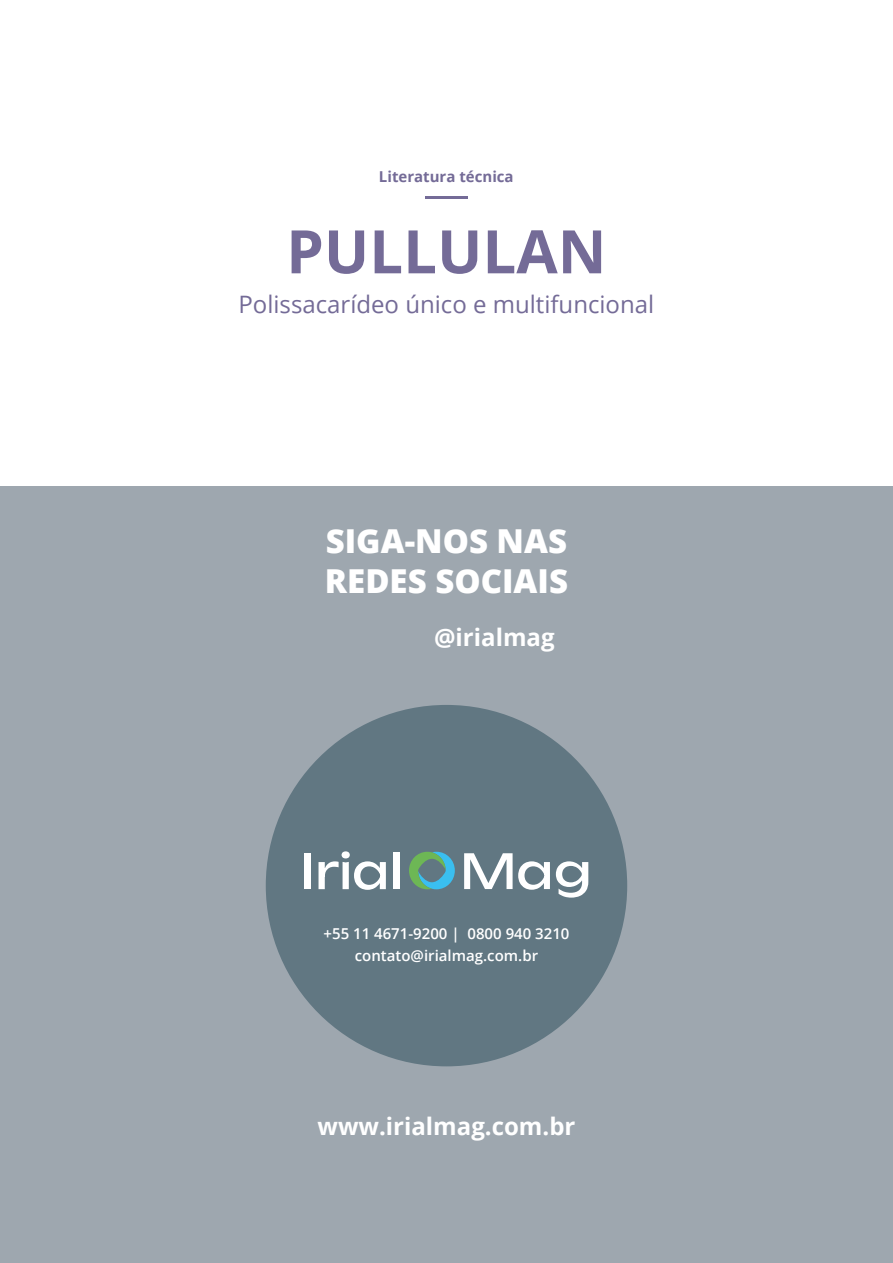
<style>
.page{position:relative;width:893px;height:1263px;background:#fff}
.page>*{position:absolute;margin:0;border:0;box-sizing:border-box;transform-origin:0 0}
.t1{font:700 60px "Open Sans";color:#746b97}
.t2{font:800 33px/39.6px "Open Sans";color:#fff}
.t3{font:24px "Open Sans";color:#746b97}
.t4{font:700 24px "Open Sans";color:#fff}
.t5{font:600 15px/22.5px "Open Sans";color:#fff;text-align:center}
.t6{font:700 15px "Open Sans";color:#746b97}
</style>
<div class="page">
<hr style="left:425px;top:197px;width:43px;height:2px;background:#746b97">
<div style="left:0;top:487px;width:893px;height:776px;background:#9ea7af"></div>
<div style="left:266px;top:705px;width:361px;height:361px;background:#617782;border-radius:50%"></div>
<div style="left:305px;top:853px;width:6px;height:36px;background:#fff"></div>
<svg style="left:318px;top:851px;width:68px;height:39px"></svg>
<div style="left:393px;top:852px;width:7px;height:37px;background:#fff"></div>
<svg style="left:464px;top:853px;width:86px;height:37px"></svg>
<svg style="left:409px;top:852px;width:46px;height:37px"></svg>
<svg style="left:556px;top:861px;width:32px;height:37px"></svg>
<p class="t6" style="left:379px;top:166px;width:136px">Literatura técnica</p>
<h1 class="t1" style="left:286px;top:209px;width:322px">PULLULAN</h1>
<h3 class="t3" style="left:238px;top:288px;width:417px">Polissacarídeo único e multifuncional</h3>
<h2 class="t2" style="left:325px;top:519px;width:245px">SIGA-NOS NAS<br>REDES SOCIAIS</h2>
<h3 class="t4" style="left:434px;top:620px;width:122px">@irialmag</h3>
<p class="t5" style="left:324px;top:922px;width:247px">+55 11 4671-9200 | 0800 940 3210 contato@irialmag.com.br</p>
<h3 class="t4" style="left:317px;top:1110px;width:259px">www.irialmag.com.br</h3>
</div>
